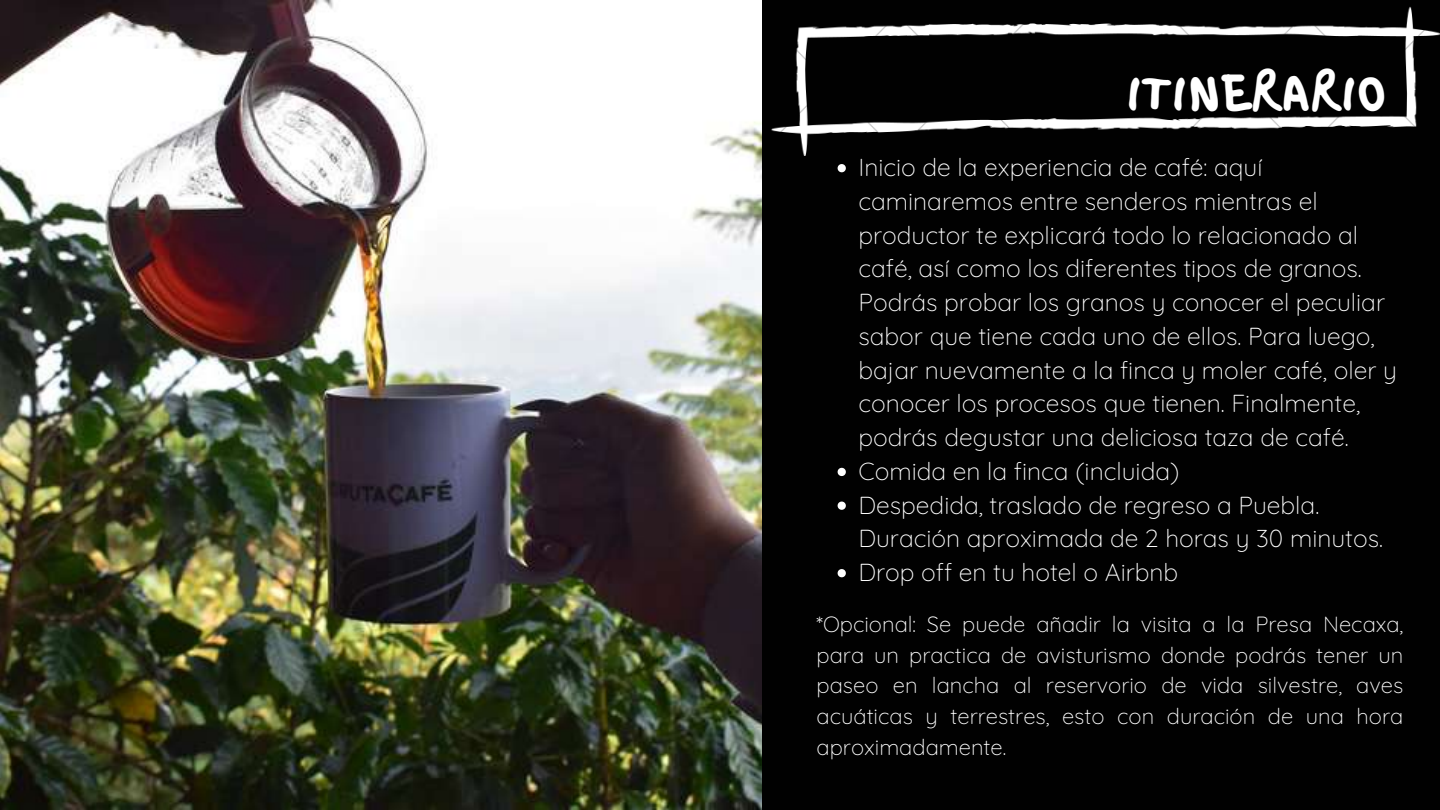
<style>
.page{position:relative;width:1440px;height:810px;background:#010101}
.page>*{position:absolute;margin:0;border:0;box-sizing:border-box;transform-origin:0 0}
.t1{font:50px "Bristol";color:#fff}
.t2{font:300 24.6px/33.8px "Quicksand";color:#fff}
.t3{font:300 22px/30.8px "Quicksand";color:#fff;text-align:justify}
</style>
<div class="page">
<img style="left:761px;top:7px;width:678px;height:148px">
<img style="left:0;top:0;width:761px;height:810px">
<svg style="left:838px;top:164px;width:8px;height:8px"></svg>
<svg style="left:838px;top:468px;width:8px;height:8px"></svg>
<svg style="left:838px;top:502px;width:8px;height:8px"></svg>
<svg style="left:838px;top:569px;width:8px;height:8px"></svg>
<h1 class="t1" style="left:1125px;top:61px;width:263px">ITINERARIO</h1>
<p class="t2" style="left:858px;top:150px;width:540px">Inicio de la experiencia de café: aquí caminaremos entre senderos mientras el productor te explicará todo lo relacionado al café, así como los diferentes tipos de granos.<br>Podrás probar los granos y conocer el peculiar sabor que tiene cada uno de ellos. Para luego, bajar nuevamente a la finca y moler café, oler y conocer los procesos que tienen. Finalmente, podrás degustar una deliciosa taza de café.<br>Comida en la finca (incluida)<br>Despedida, traslado de regreso a Puebla.<br>Duración aproximada de 2 horas y 30 minutos.<br>Drop off en tu hotel o Airbnb</p>
<p class="t3" style="left:817px;top:608px;width:588px">*Opcional: Se puede añadir la visita a la Presa Necaxa, para un practica de avisturismo donde podrás tener un paseo en lancha al reservorio de vida silvestre, aves acuáticas y terrestres, esto con duración de una hora aproximadamente.</p>
</div>
